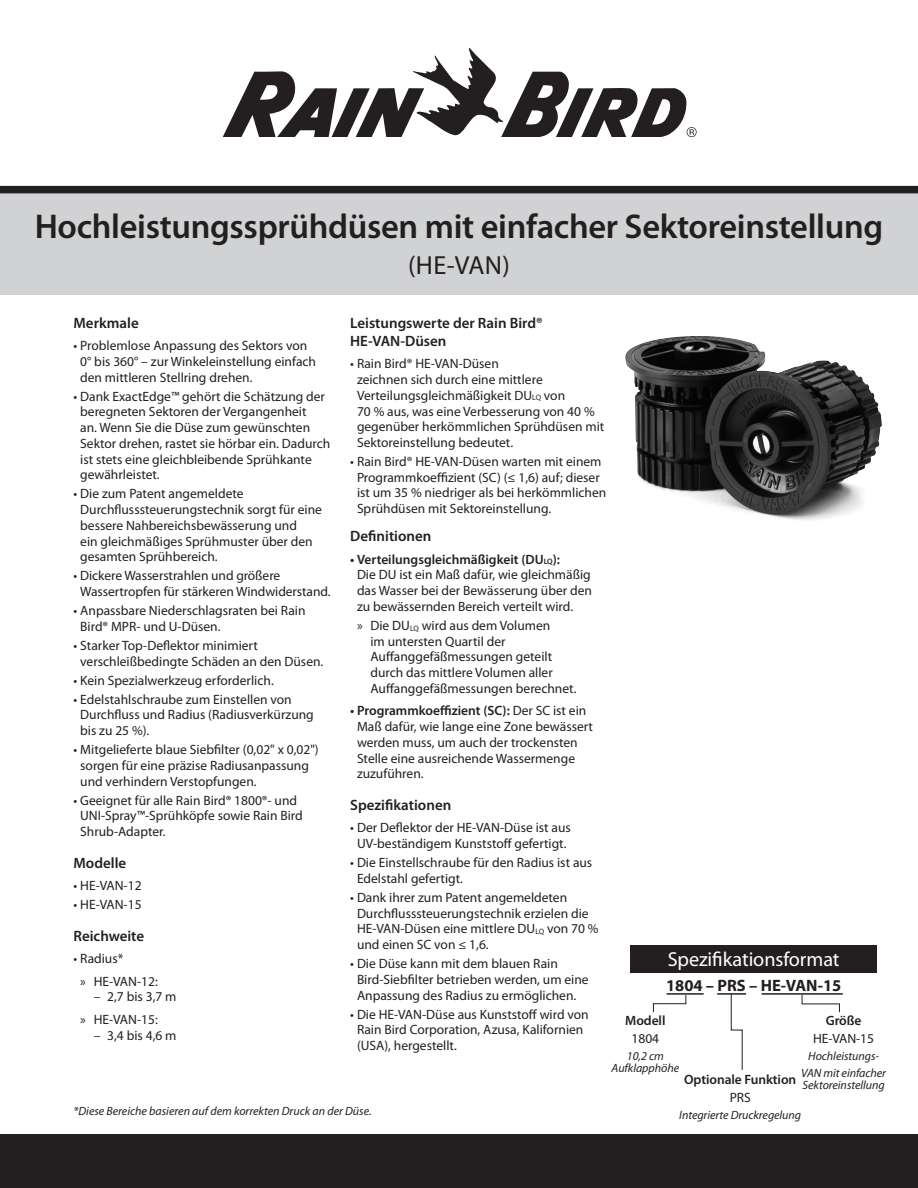
<style>
.page{position:relative;width:918px;height:1188px;background:#fff}
.page>*{position:absolute;margin:0;border:0;box-sizing:border-box;transform-origin:0 0}
.Head{font:600 34.5px "Myriad Pro";letter-spacing:-.01em;color:#231f20}
.Subhead{font:26.25px "Myriad Pro";color:#231f20}
.Body{font:20.25px "Myriad Pro";letter-spacing:-.005em;color:#fff}
.Body_Bullet{font:700 16.5px "Myriad Pro";color:#231f20}
.Body_Subhead{font:600 15px/18px "Myriad Pro";color:#231f20}
.F_B_Bullet{font:13.5px/15.8px "Myriad Pro";color:#231f20}
.F_B_Bullet_Step_2{font:13.5px/15.8px "Myriad Pro";color:#231f20}
.Body-2{font:600 13.5px "Myriad Pro";letter-spacing:-.005em;color:#231f20}
.F_B_Bullet_Step_3{font:13.5px "Myriad Pro";color:#231f20}
.Body-3{font:13.5px "Myriad Pro";letter-spacing:-.005em;color:#231f20}
.Body_Bullet-2{font:13.5px "Myriad Pro";color:#231f20}
.Body-4{font:italic 12px/12px "Myriad Pro";letter-spacing:-.005em;color:#231f20;text-align:center}
.F_B_Bullet-2{font:italic 12px "Myriad Pro";color:#231f20}
.s1{font-size:7.8px}
.s2{font-weight:600}
.s3{font-weight:600;font-size:7.8px}
</style>
<div class="page">
<div style="left:0;top:190px;width:918px;height:105px;background:#d1d2d4"></div>
<svg style="left:223px;top:48px;width:474px;height:89px"></svg>
<div style="left:0;top:186px;width:918px;height:7px;background:#231f20"></div>
<div style="left:0;top:1134px;width:918px;height:54px;background:#231f20"></div>
<img style="left:625px;top:336px;width:257px;height:185px">
<div style="left:630px;top:945px;width:247px;height:28px;background:#231f20"></div>
<hr style="left:667px;top:993px;width:37px;height:2px;background:#231f20">
<hr style="left:717px;top:993px;width:29px;height:2px;background:#231f20">
<hr style="left:762px;top:993px;width:81px;height:2px;background:#231f20">
<svg style="left:653px;top:994px;width:34px;height:19px"></svg>
<svg style="left:801px;top:994px;width:39px;height:19px"></svg>
<svg style="left:730px;top:993px;width:13px;height:77px"></svg>
<p class="Head" style="left:35px;top:207px;width:850px">Hochleistungssprühdüsen mit einfacher Sektoreinstellung</p>
<p class="Subhead" style="left:408px;top:251px;width:103px">(HE-VAN)</p>
<p class="Body_Subhead" style="left:74px;top:314px;width:67px">Merkmale</p>
<p class="F_B_Bullet" style="left:80px;top:338px;width:237px;text-indent:-7px">• Problemlose Anpassung des Sektors von<br>0° bis 360° – zur Winkeleinstellung einfach den mittleren Stellring drehen.</p>
<p class="F_B_Bullet" style="left:80px;top:389px;width:252px;text-indent:-7px">• Dank ExactEdge™ gehört die Schätzung der beregneten Sektoren der Vergangenheit<br>an. Wenn Sie die Düse zum gewünschten Sektor drehen, rastet sie hörbar ein. Dadurch ist stets eine gleichbleibende Sprühkante gewährleistet.</p>
<p class="F_B_Bullet" style="left:80px;top:486px;width:243px;text-indent:-7px">• Die zum Patent angemeldete Durchflusssteuerungstechnik sorgt für eine bessere Nahbereichsbewässerung und<br>ein gleichmäßiges Sprühmuster über den gesamten Sprühbereich.</p>
<p class="F_B_Bullet" style="left:80px;top:568px;width:252px;text-indent:-7px">• Dickere Wasserstrahlen und größere<br>Wassertropfen für stärkeren Windwiderstand.</p>
<p class="F_B_Bullet" style="left:80px;top:603px;width:227px;text-indent:-7px">• Anpassbare Niederschlagsraten bei Rain<br>Bird® MPR- und U-Düsen.</p>
<p class="F_B_Bullet" style="left:80px;top:638px;width:245px;text-indent:-7px">• Starker Top-Deflektor minimiert verschleißbedingte Schäden an den Düsen.</p>
<p class="F_B_Bullet" style="left:74px;top:673px;width:202px">• Kein Spezialwerkzeug erforderlich.</p>
<p class="F_B_Bullet" style="left:80px;top:692px;width:235px;text-indent:-7px">• Edelstahlschraube zum Einstellen von<br>Durchfluss und Radius (Radiusverkürzung bis zu 25 %).</p>
<p class="F_B_Bullet" style="left:80px;top:742px;width:240px;text-indent:-7px">• Mitgelieferte blaue Siebfilter (0,02" x 0,02") sorgen für eine präzise Radiusanpassung und verhindern Verstopfungen.</p>
<p class="F_B_Bullet" style="left:80px;top:793px;width:224px;text-indent:-7px">• Geeignet für alle Rain Bird® 1800®- und<br>UNI-Spray™-Sprühköpfe sowie Rain Bird<br>Shrub-Adapter.</p>
<p class="Body_Subhead" style="left:74px;top:854px;width:54px">Modelle</p>
<p class="F_B_Bullet" style="left:74px;top:878px;width:70px">• HE-VAN-12</p>
<p class="F_B_Bullet" style="left:74px;top:897px;width:70px">• HE-VAN-15</p>
<p class="Body_Subhead" style="left:74px;top:927px;width:72px">Reichweite</p>
<p class="Body_Bullet-2" style="left:74px;top:951px;width:51px">• Radius*</p>
<p class="F_B_Bullet_Step_2" style="left:80px;top:974px;width:79px">» HE-VAN-12:</p>
<p class="F_B_Bullet_Step_3" style="left:94px;top:990px;width:84px">– 2,7 bis 3,7 m</p>
<p class="F_B_Bullet_Step_2" style="left:80px;top:1012px;width:79px">» HE-VAN-15:</p>
<p class="F_B_Bullet_Step_3" style="left:94px;top:1028px;width:84px">– 3,4 bis 4,6 m</p>
<p class="Body_Subhead" style="left:350px;top:314px;width:194px">Leistungswerte der Rain Bird®<br>HE-VAN-Düsen</p>
<p class="F_B_Bullet" style="left:357px;top:356px;width:249px;text-indent:-7px">• Rain Bird® HE-VAN-Düsen<br>zeichnen sich durch eine mittlere Verteilungsgleichmäßigkeit DU<span class="s1">LQ</span> von<br>70 % aus, was eine Verbesserung von 40 % gegenüber herkömmlichen Sprühdüsen mit Sektoreinstellung bedeutet.</p>
<p class="F_B_Bullet" style="left:357px;top:454px;width:251px;text-indent:-7px">• Rain Bird® HE-VAN-Düsen warten mit einem Programmkoeffizient (SC) (≤ 1,6) auf; dieser ist um 35 % niedriger als bei herkömmlichen Sprühdüsen mit Sektoreinstellung.</p>
<p class="Body_Subhead" style="left:350px;top:527px;width:83px">Definitionen</p>
<p class="F_B_Bullet" style="left:357px;top:552px;width:236px;text-indent:-7px"><span class="s2">• Verteilungsgleichmäßigkeit (DU</span><span class="s3">LQ</span><span class="s2">):<br></span>Die DU ist ein Maß dafür, wie gleichmäßig das Wasser bei der Bewässerung über den zu bewässernden Bereich verteilt wird.</p>
<p class="F_B_Bullet_Step_2" style="left:370px;top:618px;width:207px;text-indent:-14px">» Die DU<span class="s1">LQ</span> wird aus dem Volumen<br>im untersten Quartil der<br>Auffanggefäßmessungen geteilt durch das mittlere Volumen aller<br>Auffanggefäßmessungen berechnet.</p>
<p class="F_B_Bullet" style="left:357px;top:703px;width:238px;text-indent:-7px"><span class="s2">• Programmkoeffizient (SC):</span> Der SC ist ein Maß dafür, wie lange eine Zone bewässert werden muss, um auch der trockensten Stelle eine ausreichende Wassermenge zuzuführen.</p>
<p class="Body_Subhead" style="left:350px;top:796px;width:103px">Spezifikationen</p>
<p class="F_B_Bullet" style="left:350px;top:820px;width:222px;text-align:center">• Der Deflektor der HE-VAN-Düse ist aus<br>UV-beständigem Kunststoff gefertigt.</p>
<p class="F_B_Bullet" style="left:357px;top:855px;width:237px;text-indent:-7px">• Die Einstellschraube für den Radius ist aus<br>Edelstahl gefertigt.</p>
<p class="F_B_Bullet" style="left:357px;top:890px;width:243px;text-indent:-7px">• Dank ihrer zum Patent angemeldeten Durchflusssteuerungstechnik erzielen die HE-VAN-Düsen eine mittlere DU<span class="s1">LQ</span> von 70 % und einen SC von ≤ 1,6.</p>
<p class="F_B_Bullet" style="left:357px;top:956px;width:233px;text-indent:-7px">• Die Düse kann mit dem blauen Rain<br>Bird-Siebfilter betrieben werden, um eine<br>Anpassung des Radius zu ermöglichen.</p>
<p class="F_B_Bullet" style="left:357px;top:1007px;width:233px;text-indent:-7px">• Die HE-VAN-Düse aus Kunststoff wird von<br>Rain Bird Corporation, Azusa, Kalifornien (USA), hergestellt.</p>
<p class="Body" style="left:668px;top:949px;width:173px">Spezifikationsformat</p>
<p class="Body_Bullet" style="left:666px;top:976px;width:177px">1804 – PRS – HE-VAN-15</p>
<p class="Body-2" style="left:826px;top:1013px;width:37px">Größe</p>
<p class="Body-3" style="left:813px;top:1031px;width:62px">HE-VAN-15</p>
<p class="Body-4" style="left:801px;top:1048px;width:86px;line-height:17.2px">Hochleistungs-<br>VAN mit einfacher</p>
<p class="Body-4" style="left:803px;top:1080px;width:84px">Sektoreinstellung</p>
<p class="Body-2" style="left:625px;top:1013px;width:42px">Modell</p>
<p class="Body-3" style="left:632px;top:1031px;width:29px">1804</p>
<p class="Body-4" style="left:612px;top:1050px;width:69px">10,2 cm<br>Aufklapphöhe</p>
<p class="Body-2" style="left:684px;top:1072px;width:114px">Optionale Funktion</p>
<p class="Body-3" style="left:730px;top:1090px;width:22px">PRS</p>
<p class="Body-4" style="left:679px;top:1109px;width:123px">Integrierte Druckregelung</p>
<p class="F_B_Bullet-2" style="left:74px;top:1104px;width:300px">*Diese Bereiche basieren auf dem korrekten Druck an der Düse.</p>
</div>
